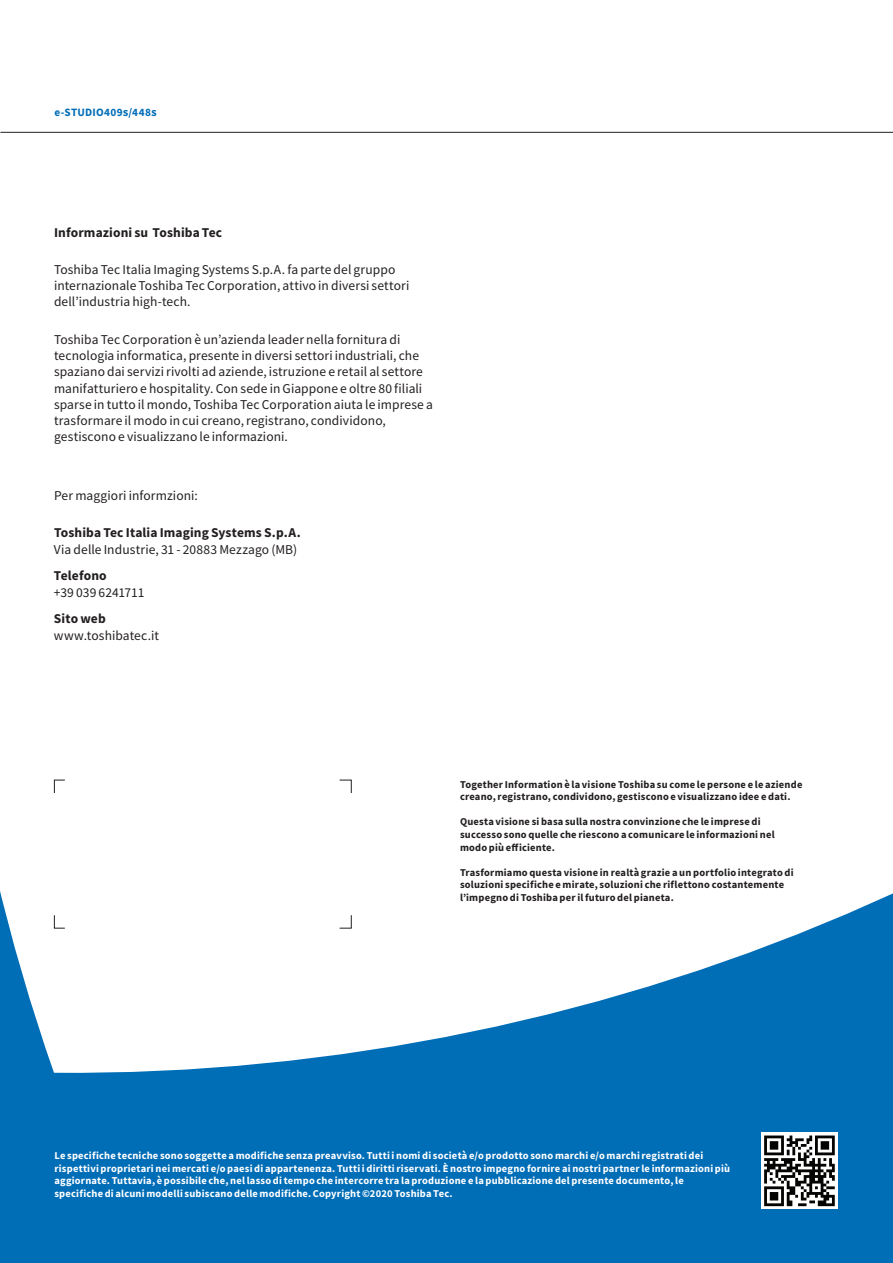
<style>
.page{position:relative;width:893px;height:1263px;background:#006db7}
.page>*{position:absolute;margin:0;border:0;box-sizing:border-box;transform-origin:0 0}
.t1{font:13.5px/16.2px "Toshiba Sans";letter-spacing:.005em;color:#231f20}
.t2{font:700 13.5px "Toshiba Sans";letter-spacing:.01em;color:#231f20}
.t3{font:700 11.25px "Toshiba Sans";letter-spacing:.02em;color:#006db7}
.t4{font:700 10.5px/12.6px "Toshiba Sans";letter-spacing:.02em;color:#fff}
.t5{font:700 10.5px/12.6px "Toshiba Sans";letter-spacing:.02em;color:#231f20}
</style>
<div class="page">
<div style="left:0;top:0;width:893px;height:1073px;background:#fff"></div>
<hr style="left:0;top:132px;width:893px;height:1px;background:#231f20">
<svg style="left:54px;top:779px;width:12px;height:15px"></svg>
<svg style="left:339px;top:779px;width:13px;height:15px"></svg>
<svg style="left:339px;top:914px;width:13px;height:15px"></svg>
<svg style="left:54px;top:914px;width:12px;height:15px"></svg>
<div style="left:761px;top:1133px;width:77px;height:76px;background:#fff"></div>
<svg style="left:764px;top:1135px;width:71px;height:71px"></svg>
<p class="t3" style="left:54px;top:104px;width:104px">e-studio409s/448s</p>
<p class="t2" style="left:54px;top:223px;width:170px">Informazioni su Toshiba Tec</p>
<p class="t1" style="left:54px;top:261px;width:357px">Toshiba Tec Italia Imaging Systems S.p.A. fa parte del gruppo internazionale Toshiba Tec Corporation, attivo in diversi settori dell’industria high-tech.</p>
<p class="t1" style="left:54px;top:331px;width:380px">Toshiba Tec Corporation è un’azienda leader nella fornitura di tecnologia informatica, presente in diversi settori industriali, che spaziano dai servizi rivolti ad aziende, istruzione e retail al settore manifatturiero e hospitality. Con sede in Giappone e oltre 80 filiali sparse in tutto il mondo, Toshiba Tec Corporation aiuta le imprese a trasformare il modo in cui creano, registrano, condividono, gestiscono e visualizzano le informazioni.</p>
<p class="t1" style="left:54px;top:487px;width:145px">Per maggiori informzioni:</p>
<p class="t2" style="left:54px;top:524px;width:248px">Toshiba Tec Italia Imaging Systems S.p.A.</p>
<p class="t1" style="left:54px;top:541px;width:245px">Via delle Industrie, 31 - 20883 Mezzago (MB)</p>
<p class="t2" style="left:54px;top:567px;width:54px">Telefono</p>
<p class="t1" style="left:54px;top:584px;width:92px">+39 039 6241711</p>
<p class="t2" style="left:54px;top:610px;width:53px">Sito web</p>
<p class="t1" style="left:54px;top:627px;width:107px">www.toshibatec.it</p>
<p class="t5" style="left:460px;top:778px;width:344px">Together Information è la visione Toshiba su come le persone e le aziende creano, registrano, condividono, gestiscono e visualizzano idee e dati.</p>
<p class="t5" style="left:460px;top:815px;width:316px">Questa visione si basa sulla nostra convinzione che le imprese di successo sono quelle che riescono a comunicare le informazioni nel modo più efficiente.</p>
<p class="t5" style="left:460px;top:866px;width:335px">Trasformiamo questa visione in realtà grazie a un portfolio integrato di soluzioni specifiche e mirate, soluzioni che riflettono costantemente l’impegno di Toshiba per il futuro del pianeta.</p>
<p class="t4" style="left:54px;top:1149px;width:677px">Le specifiche tecniche sono soggette a modifiche senza preavviso. Tutti i nomi di società e/o prodotto sono marchi e/o marchi registrati dei rispettivi proprietari nei mercati e/o paesi di appartenenza. Tutti i diritti riservati. È nostro impegno fornire ai nostri partner le informazioni più aggiornate. Tuttavia, è possibile che, nel lasso di tempo che intercorre tra la produzione e la pubblicazione del presente documento, le specifiche di alcuni modelli subiscano delle modifiche. Copyright ©2020 Toshiba Tec.</p>
</div>
